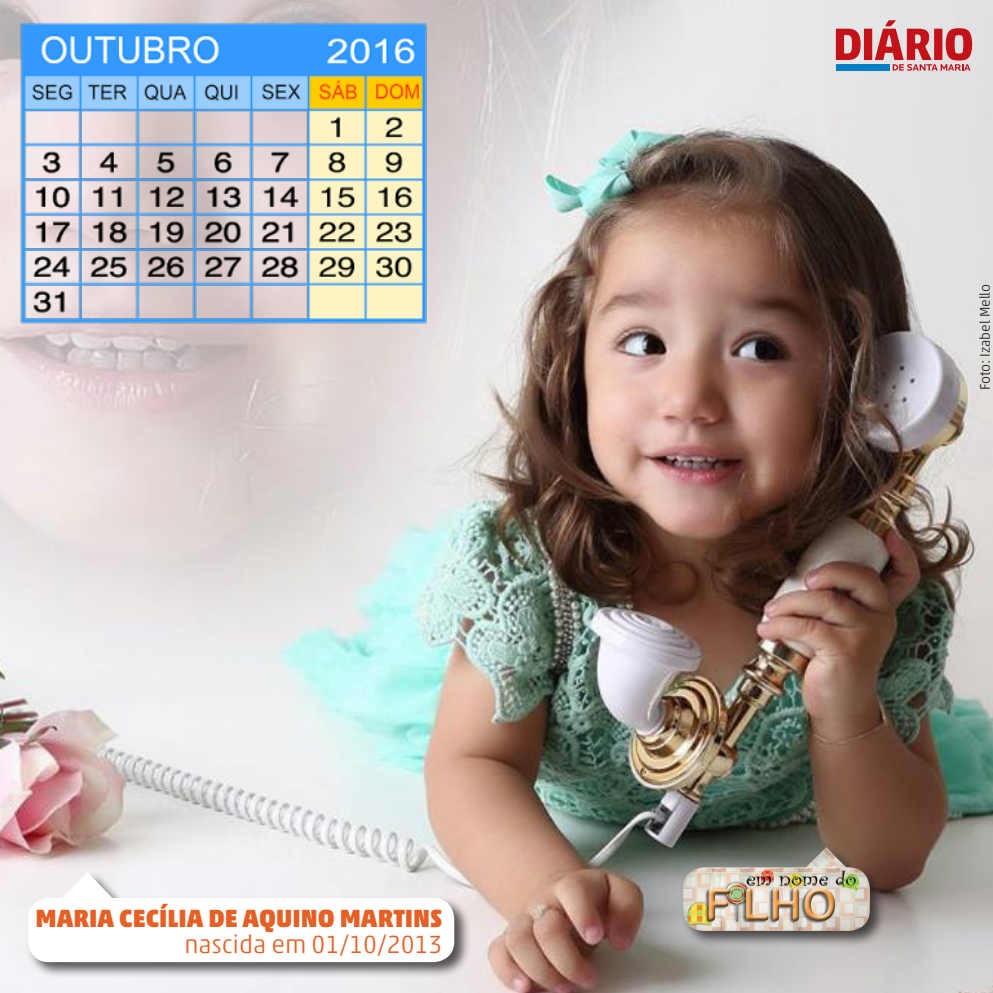
<style>
.page{position:relative;width:993px;height:993px;background:#fff}
.page>*{position:absolute;margin:0;border:0;box-sizing:border-box;transform-origin:0 0}
.t1{font:900 25.2px "Akko Std";color:#e65f24}
.t2{font:300 25.2px "Akko Std";color:#e65f24}
.t3{font:300 14px "Akko Std";color:#231f20}
</style>
<div class="page">
<img style="left:1px;top:0;width:991px;height:992px">
<div style="left:680px;top:845px;width:205px;height:102px;background:#231f20;opacity:.75"></div>
<img style="left:796px;top:847px;width:58px;height:20px">
<img style="left:683px;top:867px;width:186px;height:63px">
<img style="left:15px;top:17px;width:418px;height:315px">
<div style="left:25px;top:870px;width:446px;height:108px;background:#231f20;opacity:.75"></div>
<div style="left:28px;top:897px;width:426px;height:64px;background:#fff;border-radius:21px"></div>
<svg style="left:39px;top:871px;width:87px;height:90px"></svg>
<svg style="left:835px;top:29px;width:25px;height:31px"></svg>
<div style="left:835px;top:64px;width:53px;height:7px;background:#007ec5"></div>
<div style="left:863px;top:29px;width:8px;height:31px;background:#c4121a"></div>
<svg style="left:874px;top:20px;width:97px;height:51px;background:#d08288"></svg>
<p class="t1" style="left:35px;top:901px;width:408px">MARIA CECÍLIA DE AQUINO MARTINS</p>
<p class="t2" style="left:184px;top:928px;width:259px">nascida em 01/10/2013</p>
<p class="t3" style="left:976px;top:390px;width:108px;rotate:-90deg">Foto: Izabel Mello</p>
</div>
